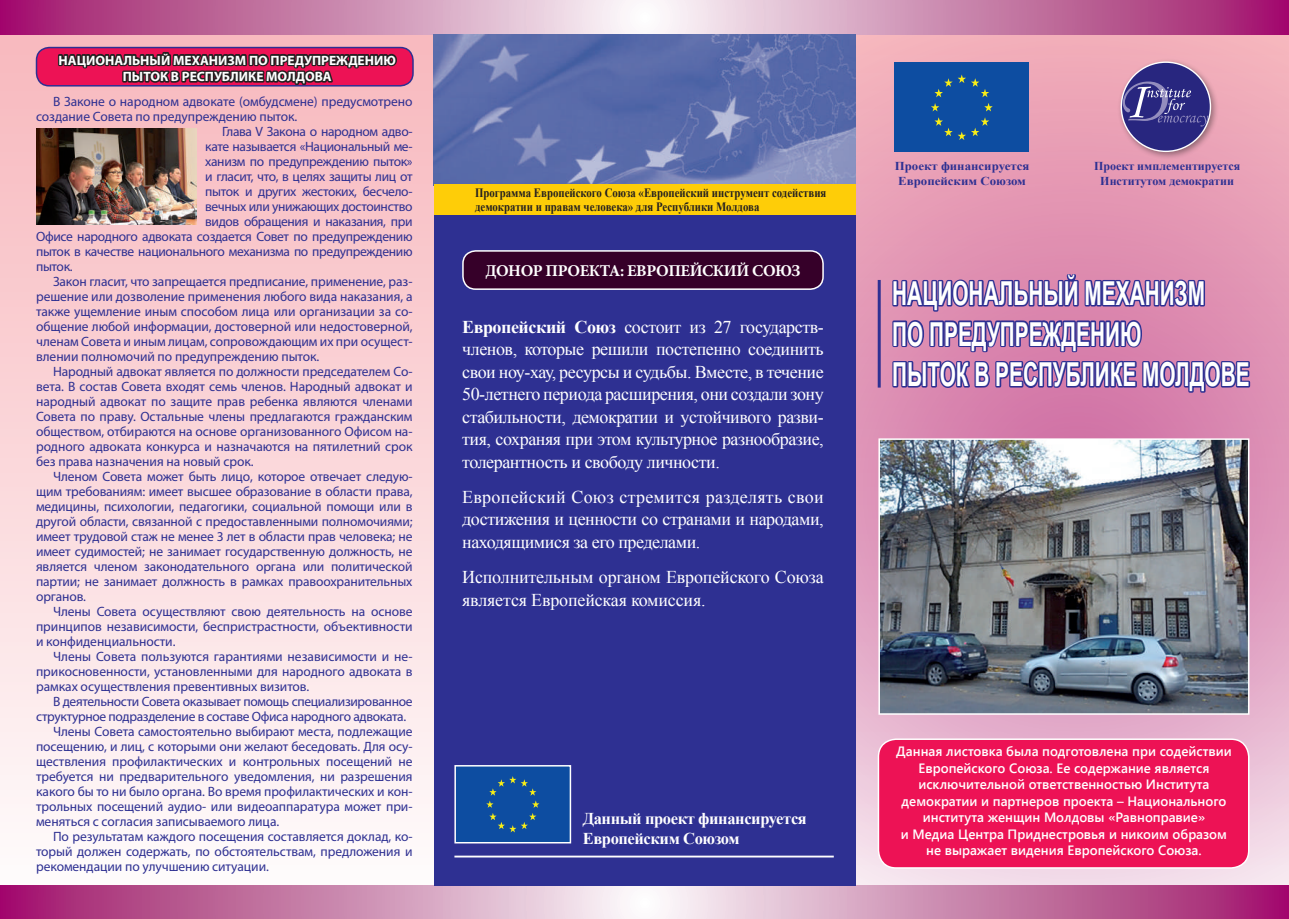
<style>
.page{position:relative;width:1289px;height:919px;background:#fff}
.page>*{position:absolute;margin:0;border:0;box-sizing:border-box;transform-origin:0 0}
.t1{font:700 33px/40.5px "Arial";color:#fff;scale:.63 1}
.t2{font:18px/22.5px "Times New Roman";letter-spacing:-.025em;color:#fff;text-align:justify}
.t3{font:700 16.5px/19.5px "Times New Roman";letter-spacing:-.025em;color:#fff}
.t4{font:700 16.5px "Minion Pro";letter-spacing:-.025em;color:#fff}
.t5{font:13.5px "Myriad Pro";letter-spacing:-.005em;color:#2e3092}
.t6{font:13.5px "Myriad Pro";letter-spacing:-.025em;color:#2e3092}
.t7{font:600 13.5px/16.5px "Segoe UI";color:#fff;text-align:center}
.t8{font:700 13.5px/16.5px "Myriad Pro";color:#fff;text-align:center}
.t9{font:700 12.75px/14.1px "Times New Roman";color:#231f20;scale:.85 1}
.t10{font:700 12px/14.1px "Times New Roman";color:#2e3092;text-align:center}
.t11{font:700 12px/14.1px "Times New Roman";color:#2e3092;scale:1.07 1}
.s1{font-weight:700}
</style>
<div class="page">
<div style="left:0;top:0;width:1288px;height:918px;background:linear-gradient(to bottom,#f5b2b9,#fffefd)"></div>
<svg style="left:855px;top:34px;width:433px;height:851px;background:#e5a2bd"></svg>
<svg style="left:0;top:885px;width:1288px;height:33px;background:#c984ae"></svg>
<svg style="left:0;top:0;width:1288px;height:34px;background:#d091b7"></svg>
<img style="left:36px;top:128px;width:161px;height:96px">
<img style="left:881px;top:441px;width:365px;height:270px">
<div style="left:878px;top:438px;width:371px;height:276px;border:2px solid #fff"></div>
<div style="left:878px;top:739px;width:370px;height:128px;background:#ed1255;border-radius:18px"></div>
<div style="left:877px;top:738px;width:372px;height:130px;border:1px solid #fff;border-radius:18px"></div>
<div style="left:36px;top:48px;width:377px;height:38px;background:#ed1255;border-radius:13px"></div>
<svg style="left:56px;top:0;width:342px;height:110px;background:#ba6585"></svg>
<div style="left:1116px;top:58px;width:103px;height:102px;background:#231f20;opacity:.45"></div>
<div style="left:1121px;top:62px;width:89px;height:89px;background:#28267f;border-radius:50%"></div>
<svg style="left:1122px;top:81px;width:86px;height:45px"></svg>
<div style="left:894px;top:63px;width:134px;height:89px;background:#0d4da1"></div>
<svg style="left:931px;top:103px;width:8px;height:8px"></svg>
<svg style="left:934px;top:117px;width:55px;height:23px"></svg>
<svg style="left:984px;top:103px;width:8px;height:8px"></svg>
<svg style="left:934px;top:74px;width:55px;height:23px"></svg>
<svg style="left:890px;top:249px;width:361px;height:147px;background:#9f6aa5"></svg>
<hr style="left:877px;top:280px;width:3px;height:107px;background:#2e3092">
<div style="left:434px;top:34px;width:421px;height:851px;background:#2e3092"></div>
<hr style="left:454px;top:855px;width:379px;height:2px;background:#fff">
<div style="left:454px;top:765px;width:117px;height:78px;background:#0d4da1;border:2px solid #fff"></div>
<svg style="left:486px;top:776px;width:53px;height:56px"></svg>
<img style="left:434px;top:34px;width:421px;height:150px">
<div style="left:434px;top:184px;width:421px;height:31px;background:#fecd08"></div>
<div style="left:463px;top:251px;width:360px;height:38px;background:#360029;border-radius:13px"></div>
<div style="left:462px;top:250px;width:361px;height:40px;border:2px solid #fff;border-radius:13px"></div>
<p class="t8" style="left:59px;top:51px;width:339px">НАЦИОНАЛЬНЫЙ МЕХАНИЗМ ПО ПРЕДУПРЕЖДЕНИЮ<br>ПЫТОК В РЕСПУБЛИКЕ МОЛДОВА</p>
<p class="t5" style="left:53px;top:93px;width:361px">В Законе о народном адвокате (омбудсмене) предусмотрено</p>
<p class="t5" style="left:36px;top:108px;width:263px">создание Совета по предупреждению пыток.</p>
<p class="t6" style="left:222px;top:123px;width:192px">Глава V Закона о народном адво-</p>
<p class="t6" style="left:205px;top:138px;width:209px">кате называется «Национальный ме-</p>
<p class="t6" style="left:205px;top:153px;width:209px">ханизм по предупреждению пыток»</p>
<p class="t6" style="left:205px;top:168px;width:209px">и гласит, что, в целях защиты лиц от</p>
<p class="t6" style="left:205px;top:183px;width:209px">пыток и других жестоких, бесчело-</p>
<p class="t6" style="left:205px;top:198px;width:209px">вечных или унижающих достоинство</p>
<p class="t6" style="left:205px;top:213px;width:209px">видов обращения и наказания, при</p>
<p class="t6" style="left:36px;top:228px;width:378px">Офисе народного адвоката создается Совет по предупреждению</p>
<p class="t6" style="left:36px;top:243px;width:378px">пыток в качестве национального механизма по предупреждению</p>
<p class="t5" style="left:36px;top:258px;width:38px">пыток.</p>
<p class="t5" style="left:53px;top:273px;width:361px">Закон гласит, что запрещается предписание, применение, раз-</p>
<p class="t5" style="left:36px;top:288px;width:378px">решение или дозволение применения любого вида наказания, а</p>
<p class="t5" style="left:36px;top:303px;width:378px">также ущемление иным способом лица или организации за со-</p>
<p class="t5" style="left:36px;top:318px;width:378px">общение любой информации, достоверной или недостоверной,</p>
<p class="t5" style="left:36px;top:333px;width:378px">членам Совета и иным лицам, сопровождающим их при осущест-</p>
<p class="t5" style="left:36px;top:348px;width:285px">влении полномочий по предупреждению пыток.</p>
<p class="t5" style="left:53px;top:363px;width:361px">Народный адвокат является по должности председателем Со-</p>
<p class="t5" style="left:36px;top:378px;width:378px">вета. В состав Совета входят семь членов. Народный адвокат и</p>
<p class="t5" style="left:36px;top:393px;width:378px">народный адвокат по защите прав ребенка являются членами</p>
<p class="t5" style="left:36px;top:408px;width:378px">Совета по праву. Остальные члены предлагаются гражданским</p>
<p class="t5" style="left:36px;top:423px;width:378px">обществом, отбираются на основе организованного Офисом на-</p>
<p class="t5" style="left:36px;top:438px;width:378px">родного адвоката конкурса и назначаются на пятилетний срок</p>
<p class="t5" style="left:36px;top:453px;width:219px">без права назначения на новый срок.</p>
<p class="t5" style="left:53px;top:468px;width:361px">Членом Совета может быть лицо, которое отвечает следую-</p>
<p class="t5" style="left:36px;top:483px;width:378px">щим требованиям: имеет высшее образование в области права,</p>
<p class="t5" style="left:36px;top:498px;width:378px">медицины, психологии, педагогики, социальной помощи или в</p>
<p class="t5" style="left:36px;top:513px;width:378px">другой области, связанной с предоставленными полномочиями;</p>
<p class="t5" style="left:36px;top:528px;width:378px">имеет трудовой стаж не менее 3 лет в области прав человека; не</p>
<p class="t5" style="left:36px;top:543px;width:378px">имеет судимостей; не занимает государственную должность, не</p>
<p class="t5" style="left:36px;top:558px;width:378px">является членом законодательного органа или политической</p>
<p class="t5" style="left:36px;top:573px;width:378px">партии; не занимает должность в рамках правоохранительных</p>
<p class="t5" style="left:36px;top:588px;width:51px">органов.</p>
<p class="t5" style="left:53px;top:603px;width:361px">Члены Совета осуществляют свою деятельность на основе</p>
<p class="t5" style="left:36px;top:618px;width:378px">принципов независимости, беспристрастности, объективности</p>
<p class="t5" style="left:36px;top:633px;width:141px">и конфиденциальности.</p>
<p class="t5" style="left:53px;top:648px;width:361px">Члены Совета пользуются гарантиями независимости и не-</p>
<p class="t5" style="left:36px;top:663px;width:378px">прикосновенности, установленными для народного адвоката в</p>
<p class="t5" style="left:36px;top:678px;width:275px">рамках осуществления превентивных визитов.</p>
<p class="t6" style="left:53px;top:693px;width:361px">В деятельности Совета оказывает помощь специализированное</p>
<p class="t6" style="left:36px;top:708px;width:371px">структурное подразделение в составе Офиса народного адвоката.</p>
<p class="t5" style="left:53px;top:723px;width:361px">Члены Совета самостоятельно выбирают места, подлежащие</p>
<p class="t5" style="left:36px;top:738px;width:378px">посещению, и лиц, с которыми они желают беседовать. Для осу-</p>
<p class="t5" style="left:36px;top:753px;width:378px">ществления профилактических и контрольных посещений не</p>
<p class="t5" style="left:36px;top:768px;width:378px">требуется ни предварительного уведомления, ни разрешения</p>
<p class="t5" style="left:36px;top:783px;width:378px">какого бы то ни было органа. Во время профилактических и кон-</p>
<p class="t5" style="left:36px;top:798px;width:378px">трольных посещений аудио- или видеоаппаратура может при-</p>
<p class="t5" style="left:36px;top:813px;width:245px">меняться с согласия записываемого лица.</p>
<p class="t5" style="left:53px;top:828px;width:361px">По результатам каждого посещения составляется доклад, ко-</p>
<p class="t5" style="left:36px;top:843px;width:378px">торый должен содержать, по обстоятельствам, предложения и</p>
<p class="t5" style="left:36px;top:858px;width:234px">рекомендации по улучшению ситуации.</p>
<p class="t9" style="left:475px;top:185px;width:415px">Программа Европейского Союза «Европейский инструмент содействия демократии и правам человека» для Республики Молдова</p>
<p class="t4" style="left:485px;top:259px;width:317px">ДОНОР ПРОЕКТА: ЕВРОПЕЙСКИЙ СОЮЗ</p>
<p class="t2" style="left:462px;top:315px;width:363px"><span class="s1">Европейский Союз</span> состоит из 27 государств&shy;членов, которые решили постепенно соединить свои ноу-хау, ресурсы и судьбы. Вместе, в течение 50-летнего периода расширения, они создали зону стабильности, демократии и устойчивого разви&shy;тия, сохраняя при этом культурное разнообразие, толерантность и свободу личности.</p>
<h2 class="t2" style="left:462px;top:485px;width:363px">Европейский Союз стремится разделять свои достижения и ценности со странами и народами, находящимися за его пределами.</h2>
<h2 class="t2" style="left:462px;top:565px;width:363px">Исполнительным органом Европейского Союза является Европейская комиссия.</h2>
<p class="t3" style="left:583px;top:808px;width:225px">Данный проект финансируется<br>Европейским Союзом</p>
<p class="t11" style="left:894px;top:159px;width:127px">Проект финансируется<br>Европейским Союзом</p>
<p class="t10" style="left:1093px;top:159px;width:148px">Проект имплементируется<br>Институтом демократии</p>
<h1 class="t1" style="left:892px;top:274px;width:569px">НАЦИОНАЛЬНЫЙ МЕХАНИЗМ<br>ПО ПРЕДУПРЕЖДЕНИЮ<br>ПЫТОК В РЕСПУБЛИКЕ МОЛДОВЕ</h1>
<p class="t7" style="left:896px;top:742px;width:337px">Данная листовка была подготовлена при содействии Европейского Союза. Ее содержание является исключительной ответственностью Института демократии и партнеров проекта – Национального института женщин Молдовы «Равноправие»<br>и Медиа Центра Приднестровья и никоим образом не выражает видения Европейского Союза.</p>
</div>
